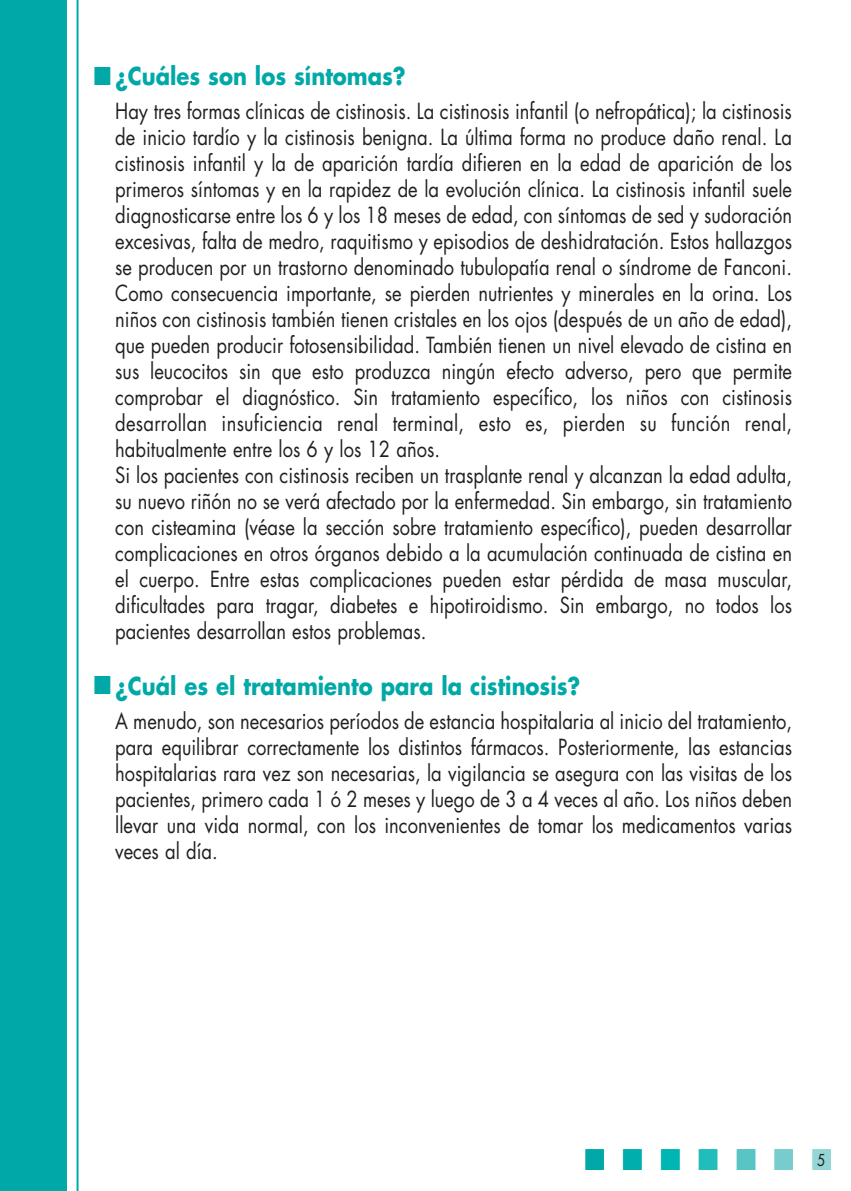
<style>
.page{position:relative;width:851px;height:1191px;background:#fff}
.page>*{position:absolute;margin:0;border:0;box-sizing:border-box;transform-origin:0 0}
.t1{font:30px "Zapf Dingbats";color:#00a9a7;scale:.88 1}
.t2{font:700 24px "Futura";color:#00a9a7;scale:.88 1}
.t3{font:21.6px/26px "Futura";color:#231f20;scale:.85 1}
.t4{font:16px "Futura";color:#231f20;scale:.85 1}
.s1{color:#00afad}
.s2{color:#00b6b4}
.s3{color:#21bdbb}
.s4{color:#59c4c4}
.s5{color:#78cccd}
.s6{color:#94d5d6}
</style>
<div class="page">
<div style="left:0;top:0;width:66px;height:1191px;background:#00a9a7"></div>
<hr style="left:76px;top:0;width:2px;height:1191px;background:#00a9a7">
<p class="t2" style="left:94px;top:65px;width:356px">■ ¿Cuáles son los síntomas?</p>
<p class="t3" style="left:115px;top:100px;width:797px">Hay tres formas clínicas de cistinosis. La cistinosis infantil (o nefropática); la cistinosis de inicio tardío y la cistinosis benigna. La última forma no produce daño renal. La cistinosis infantil y la de aparición tardía difieren en la edad de aparición de los primeros síntomas y en la rapidez de la evolución clínica. La cistinosis infantil suele diagnosticarse entre los 6 y los 18 meses de edad, con síntomas de sed y sudoración excesivas, falta de medro, raquitismo y episodios de deshidratación. Estos hallazgos se producen por un trastorno denominado tubulopatía renal o síndrome de Fanconi.<br>Como consecuencia importante, se pierden nutrientes y minerales en la orina. Los niños con cistinosis también tienen cristales en los ojos (después de un año de edad), que pueden producir fotosensibilidad. También tienen un nivel elevado de cistina en sus leucocitos sin que esto produzca ningún efecto adverso, pero que permite comprobar el diagnóstico. Sin tratamiento específico, los niños con cistinosis desarrollan insuficiencia renal terminal, esto es, pierden su función renal, habitualmente entre los 6 y los 12 años.<br>Si los pacientes con cistinosis reciben un trasplante renal y alcanzan la edad adulta, su nuevo riñón no se verá afectado por la enfermedad. Sin embargo, sin tratamiento con cisteamina (véase la sección sobre tratamiento específico), pueden desarrollar complicaciones en otros órganos debido a la acumulación continuada de cistina en el cuerpo. Entre estas complicaciones pueden estar pérdida de masa muscular, dificultades para tragar, diabetes e hipotiroidismo. Sin embargo, no todos los pacientes desarrollan estos problemas.</p>
<p class="t2" style="left:94px;top:675px;width:554px">■ ¿Cuál es el tratamiento para la cistinosis?</p>
<p class="t3" style="left:115px;top:710px;width:797px;text-align:justify">A menudo, son necesarios períodos de estancia hospitalaria al inicio del tratamiento, para equilibrar correctamente los distintos fármacos. Posteriormente, las estancias hospitalarias rara vez son necesarias, la vigilancia se asegura con las visitas de los pacientes, primero cada 1 ó 2 meses y luego de 3 a 4 veces al año. Los niños deben llevar una vida normal, con los inconvenientes de tomar los medicamentos varias veces al día.</p>
<h1 class="t1" style="left:584px;top:1145px;width:282px">■ <span class="s1">■</span><span class="s2">■</span><span class="s3">■</span><span class="s4">■</span><span class="s5">■</span><span class="s6">■</span></h1>
<p class="t4" style="left:817px;top:1152px;width:11px">5</p>
</div>
